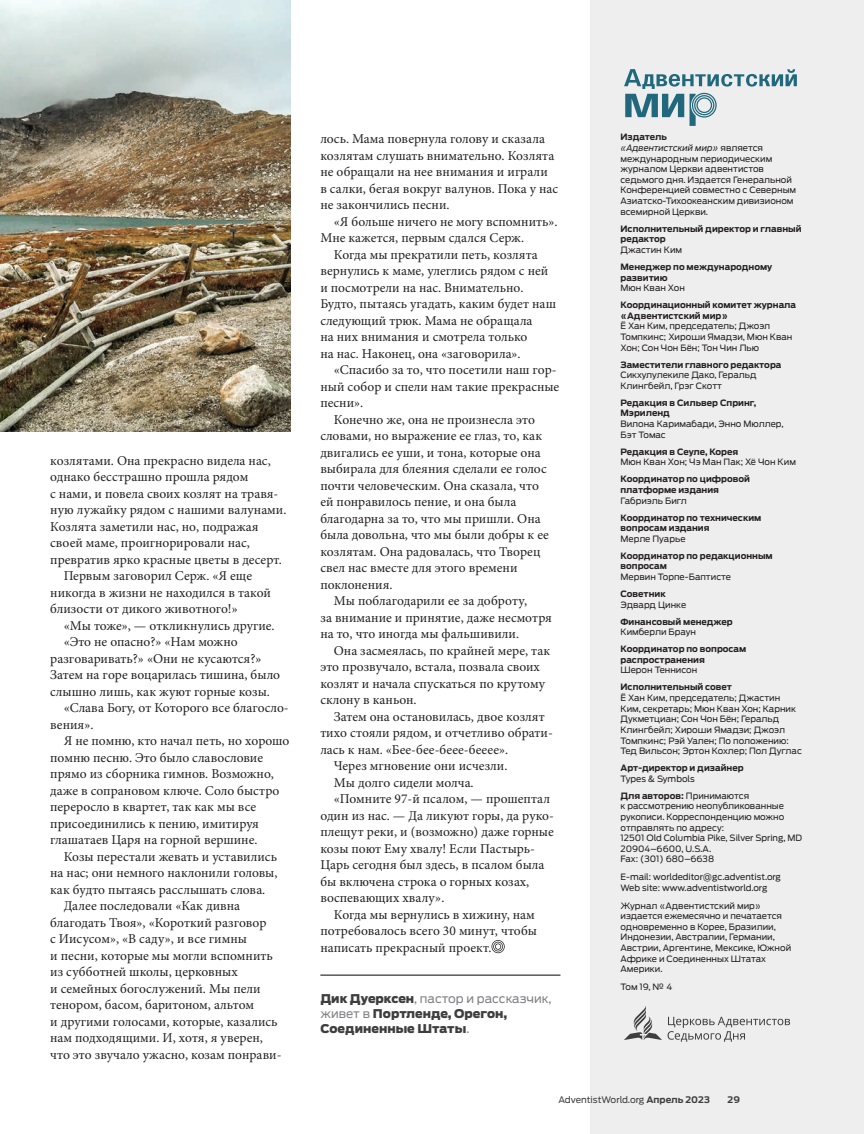
<style>
.page{position:relative;width:864px;height:1134px;background:#fff}
.page>*{position:absolute;margin:0;border:0;box-sizing:border-box;transform-origin:0 0}
.Main_Body{font:13.5px/16.5px "Minion Pro";color:#231f20}
.Author_Bios{font:900 12px/15px "Ford Antenna";color:#3e3e3f}
.t1{font:9px "Ford Antenna";color:#3e3e3f}
.t2{font:700 9px "Ford Antenna";color:#3e3e3f}
.t3{font:8.7px/10.6px "Ford Antenna";color:#231f20}
.t4{font:700 8.7px/10.6px "Ford Antenna";color:#231f20}
.s1{font-weight:400;color:#808285}
.s2{font-style:italic}
.s3{font-weight:700}
</style>
<div class="page">
<div style="left:590px;top:0;width:274px;height:1134px;background:#eeeeef"></div>
<img style="left:0;top:0;width:290px;height:432px">
<hr style="left:320px;top:975px;width:240px;height:1px;background:#231f20">
<svg style="left:492px;top:940px;width:13px;height:13px"></svg>
<svg style="left:624px;top:69px;width:173px;height:57px"></svg>
<svg style="left:624px;top:1006px;width:38px;height:34px"></svg>
<svg style="left:668px;top:1017px;width:122px;height:25px"></svg>
<p class="Main_Body" style="left:50px;top:452px;width:238px">козлятами. Она прекрасно видела нас, однако бесстрашно прошла рядом<br>с нами, и повела своих козлят на травя&shy;ную лужайку рядом с нашими валунами.<br>Козлята заметили нас, но, подражая своей маме, проигнорировали нас, превратив ярко красные цветы в десерт.</p>
<p class="Main_Body" style="left:50px;top:568px;width:222px;text-indent:14px">Первым заговорил Серж. «Я еще никогда в жизни не находился в такой близости от дикого животного!»</p>
<p class="Main_Body" style="left:64px;top:617px;width:212px">«Мы тоже», — откликнулись другие.</p>
<p class="Main_Body" style="left:50px;top:634px;width:231px;text-indent:14px">«Это не опасно?» «Нам можно разговаривать?» «Они не кусаются?» Затем на горе воцарилась тишина, было слышно лишь, как жуют горные козы.</p>
<p class="Main_Body" style="left:50px;top:700px;width:240px;text-indent:14px">«Слава Богу, от Которого все благосло&shy;вения».</p>
<p class="Main_Body" style="left:50px;top:733px;width:241px;text-indent:14px">Я не помню, кто начал петь, но хорошо помню песню. Это было славословие прямо из сборника гимнов. Возможно, даже в сопрановом ключе. Соло быстро переросло в квартет, так как мы все присоединились к пению, имитируя глашатаев Царя на горной вершине.</p>
<p class="Main_Body" style="left:50px;top:848px;width:229px;text-align:justify;text-indent:14px">Козы перестали жевать и уставились на нас; они немного наклонили головы, как будто пытаясь расслышать слова.</p>
<p class="Main_Body" style="left:50px;top:898px;width:233px;text-indent:14px">Далее последовали «Как дивна благодать Твоя», «Короткий разговор<br>с Иисусом», «В саду», и все гимны<br>и песни, которые мы могли вспомнить из субботней школы, церковных<br>и семейных богослужений. Мы пели тенором, басом, баритоном, альтом<br>и другими голосами, которые, казались нам подходящими. И, хотя, я уверен, что это звучало ужасно, козам понрави-</p>
<p class="Main_Body" style="left:320px;top:131px;width:239px">лось. Мама повернула голову и сказала козлятам слушать внимательно. Козлята не обращали на нее внимания и играли<br>в салки, бегая вокруг валунов. Пока у нас не закончились песни.</p>
<p class="Main_Body" style="left:320px;top:213px;width:239px;text-indent:14px">«Я больше ничего не могу вспомнить».<br>Мне кажется, первым сдался Серж.</p>
<p class="Main_Body" style="left:320px;top:246px;width:237px;text-indent:14px">Когда мы прекратили петь, козлята вернулись к маме, улеглись рядом с ней и посмотрели на нас. Внимательно.<br>Будто, пытаясь угадать, каким будет наш следующий трюк. Мама не обращала<br>на них внимания и смотрела только<br>на нас. Наконец, она «заговорила».</p>
<p class="Main_Body" style="left:320px;top:362px;width:241px;text-indent:14px">«Спасибо за то, что посетили наш гор&shy;ный собор и спели нам такие прекрасные песни».</p>
<p class="Main_Body" style="left:320px;top:411px;width:230px;text-indent:14px">Конечно же, она не произнесла это словами, но выражение ее глаз, то, как двигались ее уши, и тона, которые она выбирала для блеяния сделали ее голос почти человеческим. Она сказала, что ей понравилось пение, и она была благодарна за то, что мы пришли. Она была довольна, что мы были добры к ее козлятам. Она радовалась, что Творец свел нас вместе для этого времени поклонения.</p>
<p class="Main_Body" style="left:320px;top:593px;width:233px;text-indent:14px">Мы поблагодарили ее за доброту,<br>за внимание и принятие, даже несмотря на то, что иногда мы фальшивили.</p>
<p class="Main_Body" style="left:320px;top:642px;width:231px;text-indent:14px">Она засмеялась, по крайней мере, так это прозвучало, встала, позвала своих козлят и начала спускаться по крутому склону в каньон.</p>
<p class="Main_Body" style="left:320px;top:708px;width:234px;text-indent:14px">Затем она остановилась, двое козлят тихо стояли рядом, и отчетливо обрати&shy;лась к нам. «Бее-бее-беее-бееее».</p>
<p class="Main_Body" style="left:334px;top:758px;width:175px">Через мгновение они исчезли.</p>
<p class="Main_Body" style="left:334px;top:774px;width:141px">Мы долго сидели молча.</p>
<p class="Main_Body" style="left:320px;top:791px;width:235px;text-indent:14px">«Помните 97-й псалом, — прошептал один из нас. — Да ликуют горы, да руко&shy;плещут реки, и (возможно) даже горные козы поют Ему хвалу! Если Пастырь-Царь сегодня был здесь, в псалом была бы включена строка о горных козах, воспевающих хвалу».</p>
<p class="Main_Body" style="left:320px;top:906px;width:218px;text-indent:14px">Когда мы вернулись в хижину, нам потребовалось всего 30 минут, чтобы написать прекрасный проект.</p>
<p class="Author_Bios" style="left:320px;top:990px;width:233px">Дик Дуерксен<span class="s1">, пастор и рассказчик, живет в</span> Портленде, Орегон,<br>Соединенные Штаты<span class="s1">.</span></p>
<p class="t4" style="left:621px;top:131px;width:48px">Издатель</p>
<p class="t3" style="left:621px;top:141px;width:177px"><span class="s2">«Адвентистский мир»</span> является международным периодическим журналом Церкви адвентистов седьмого дня. Издается Генеральной<br>Конференцией совместно с Северным<br>Азиатско-Тихоокеанским дивизионом всемирной Церкви.</p>
<p class="t4" style="left:621px;top:222px;width:183px">Исполнительный директор и главный редактор</p>
<p class="t3" style="left:621px;top:243px;width:63px">Джастин Ким</p>
<p class="t4" style="left:621px;top:261px;width:153px">Менеджер по международному развитию</p>
<p class="t3" style="left:621px;top:282px;width:66px">Мюн Кван Хон</p>
<p class="t4" style="left:621px;top:299px;width:177px">Координационный комитет журнала «Адвентистский мир»</p>
<p class="t3" style="left:621px;top:320px;width:173px">Ё Хан Ким, председатель; Джоэл<br>Томпкинс; Хироши Ямадзи, Мюн Кван<br>Хон; Сон Чон Бён; Тон Чин Лью</p>
<p class="t4" style="left:621px;top:358px;width:163px">Заместители главного редактора</p>
<p class="t3" style="left:621px;top:369px;width:138px">Сикхулулекиле Дако, Геральд<br>Клингбейл, Грэг Скотт</p>
<p class="t4" style="left:621px;top:396px;width:137px">Редакция в Сильвер Спринг,<br>Мэриленд</p>
<p class="t3" style="left:621px;top:418px;width:165px">Вилона Каримабади, Энно Мюллер,<br>Бэт Томас</p>
<p class="t4" style="left:621px;top:445px;width:119px">Редакция в Сеуле, Корея</p>
<p class="t3" style="left:621px;top:456px;width:177px">Мюн Кван Хон; Чэ Ман Пак; Хё Чон Ким</p>
<p class="t4" style="left:621px;top:473px;width:131px">Координатор по цифровой платформе издания</p>
<p class="t3" style="left:621px;top:494px;width:68px">Габриэль Бигл</p>
<p class="t4" style="left:621px;top:511px;width:142px">Координатор по техническим вопросам издания</p>
<p class="t3" style="left:621px;top:532px;width:67px">Мерле Пуарье</p>
<p class="t4" style="left:621px;top:549px;width:154px">Координатор по редакционным вопросам</p>
<p class="t3" style="left:621px;top:571px;width:112px">Мервин Торпе-Баптисте</p>
<p class="t4" style="left:621px;top:588px;width:47px">Советник</p>
<p class="t3" style="left:621px;top:598px;width:67px">Эдвард Цинке</p>
<p class="t4" style="left:621px;top:615px;width:114px">Финансовый менеджер</p>
<p class="t3" style="left:621px;top:626px;width:77px">Кимберли Браун</p>
<p class="t4" style="left:621px;top:643px;width:127px">Координатор по вопросам распространения</p>
<p class="t3" style="left:621px;top:664px;width:78px">Шерон Теннисон</p>
<p class="t4" style="left:621px;top:681px;width:113px">Исполнительный совет</p>
<p class="t3" style="left:621px;top:691px;width:183px">Ё Хан Ким, председатель; Джастин Ким, секретарь; Мюн Кван Хон; Карник Дукметциан; Сон Чон Бён; Геральд Клингбейл; Хироши Ямадзи; Джоэл Томпкинс; Рэй Уален; По положению:<br>Тед Вильсон; Эртон Кохлер; Пол Дуглас</p>
<p class="t4" style="left:621px;top:762px;width:125px">Арт-директор и дизайнер</p>
<p class="t3" style="left:621px;top:772px;width:76px">Types &amp; Symbols</p>
<p class="t3" style="left:621px;top:789px;width:165px"><span class="s3">Для авторов:</span> Принимаются<br>к рассмотрению неопубликованные рукописи. Корреспонденцию можно отправлять по адресу:</p>
<p class="t3" style="left:621px;top:832px;width:183px">12501 Old Columbia Pike, Silver Spring, MD<br>20904–6600, U.S.A.</p>
<p class="t3" style="left:621px;top:853px;width:95px">Fax: (301) 680–6638</p>
<p class="t3" style="left:621px;top:871px;width:162px">E-mail: worldeditor@gc.adventist.org</p>
<p class="t3" style="left:621px;top:881px;width:148px">Web site: www.adventistworld.org</p>
<p class="t3" style="left:621px;top:899px;width:172px">Журнал «Адвентистский мир» издается ежемесячно и печатается одновременно в Корее, Бразилии,<br>Индонезии, Австралии, Германии,<br>Австрии, Аргентине, Мексике, Южной<br>Африке и Соединенных Штатах<br>Америки.</p>
<p class="t3" style="left:621px;top:981px;width:53px">Том 19, № 4</p>
<p class="t1" style="left:559px;top:1091px;width:153px">AdventistWorld.org <span class="s3">Апрель 2023</span></p>
<p class="t2" style="left:728px;top:1091px;width:14px">29</p>
</div>
